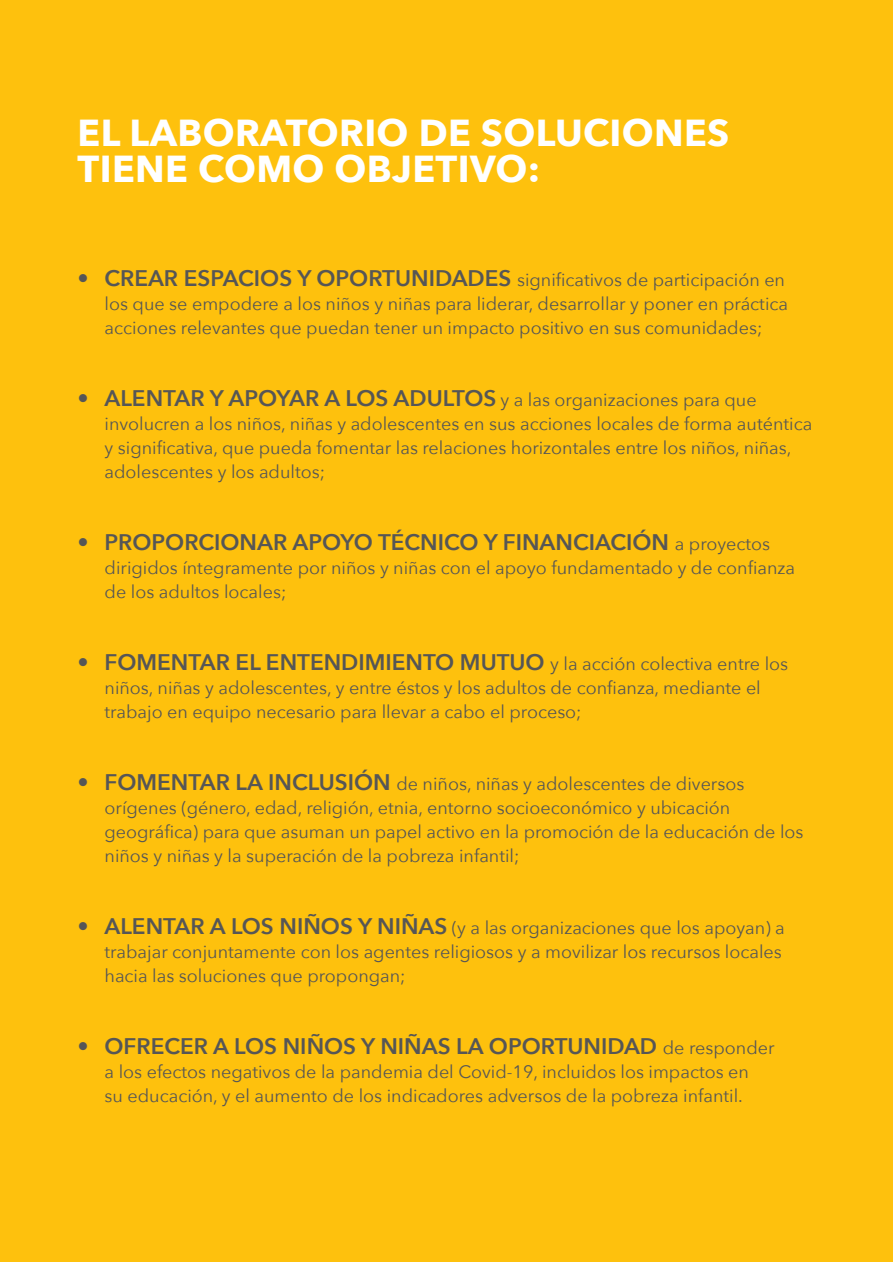
<style>
.page{position:relative;width:893px;height:1263px;background:#fff}
.page>*{position:absolute;margin:0;border:0;box-sizing:border-box;transform-origin:0 0}
.t1{font:700 37.5px/36px "Avenir Next";letter-spacing:.01em;color:#fff}
.t2{font:600 22.5px "Avenir Next";color:#565656}
.t3{font:18px/24px "Avenir Next";color:#565656}
.s1{font-weight:600;font-size:22.5px}
.s2{font-weight:400;font-size:18px}
</style>
<div class="page">
<div style="left:0;top:1px;width:893px;height:1261px;background:#fec10d"></div>
<h1 class="t1" style="left:78px;top:115px;width:653px">EL LABORATORIO DE SOLUCIONES<br>TIENE COMO OBJETIVO:</h1>
<p class="t3" style="left:105px;top:266px;width:685px;text-indent:-27px"><span class="s1">• CREAR ESPACIOS Y OPORTUNIDADES</span> significativos de participación en los que se empodere a los niños y niñas para liderar, desarrollar y poner en práctica acciones relevantes que puedan tener un impacto positivo en sus comunidades;</p>
<p class="t2" style="left:78px;top:385px;width:681px">• ALENTAR Y APOYAR A LOS ADULTOS <span class="s2">y a las organizaciones para que</span></p>
<p class="t3" style="left:105px;top:410px;width:709px">involucren a los niños, niñas y adolescentes en sus acciones locales de forma auténtica y significativa, que pueda fomentar las relaciones horizontales entre los niños, niñas, adolescentes y los adultos;</p>
<p class="t2" style="left:78px;top:529px;width:694px">• PROPORCIONAR APOYO TÉCNICO Y FINANCIACIÓN <span class="s2">a proyectos</span></p>
<p class="t3" style="left:105px;top:554px;width:692px">dirigidos íntegramente por niños y niñas con el apoyo fundamentado y de confianza de los adultos locales;</p>
<p class="t2" style="left:78px;top:649px;width:712px">• FOMENTAR EL ENTENDIMIENTO MUTUO <span class="s2">y la acción colectiva entre los</span></p>
<p class="t3" style="left:105px;top:674px;width:658px">niños, niñas y adolescentes, y entre éstos y los adultos de confianza, mediante el trabajo en equipo necesario para llevar a cabo el proceso;</p>
<p class="t3" style="left:105px;top:772px;width:700px;text-indent:-27px"><span class="s1">• FOMENTAR LA INCLUSIÓN</span> de niños, niñas y adolescentes de diversos orígenes (género, edad, religión, etnia, entorno socioeconómico y ubicación geográfica) para que asuman un papel activo en la promoción de la educación de los niños y niñas y la superación de la pobreza infantil;</p>
<p class="t3" style="left:105px;top:914px;width:682px;text-indent:-27px"><span class="s1">• ALENTAR A LOS NIÑOS Y NIÑAS</span> (y a las organizaciones que los apoyan) a trabajar conjuntamente con los agentes religiosos y a movilizar los recursos locales hacia las soluciones que propongan;</p>
<p class="t2" style="left:78px;top:1033px;width:699px">• OFRECER A LOS NIÑOS Y NIÑAS LA OPORTUNIDAD <span class="s2">de responder</span></p>
<p class="t3" style="left:105px;top:1060px;width:646px">a los efectos negativos de la pandemia del Covid-19, incluidos los impactos en su educación, y el aumento de los indicadores adversos de la pobreza infantil.</p>
</div>
